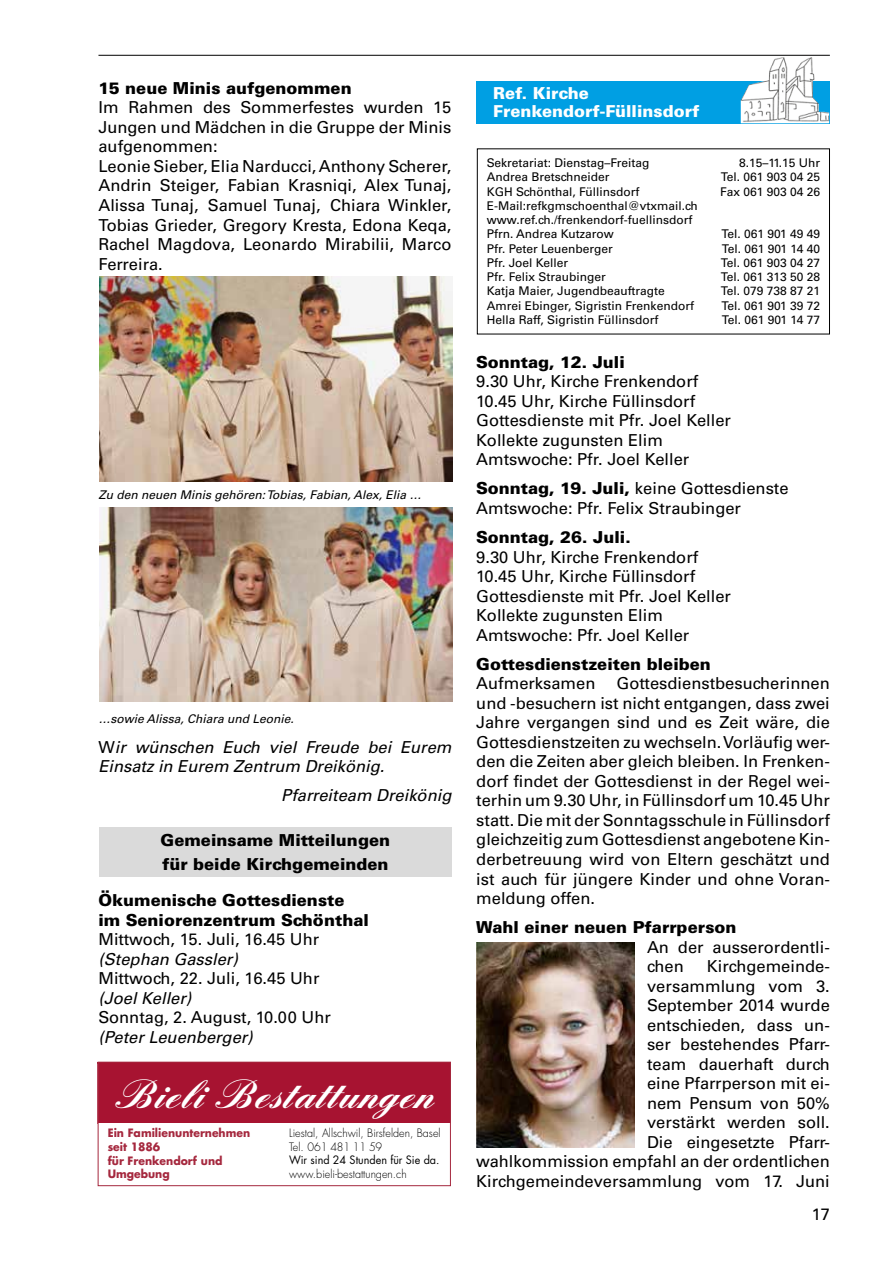
<style>
.page{position:relative;width:893px;height:1263px;background:#fff}
.page>*{position:absolute;margin:0;border:0;box-sizing:border-box;transform-origin:0 0}
.t1{font:700 42px "Englische Sch T";color:#fff}
.t2{font:16.5px/19.5px "Univers";color:#000}
.t3{font:900 16.5px/24px "Univers";color:#000}
.t4{font:italic 16.5px/19.5px "Univers";color:#000}
.t5{font:900 16.5px/18px "Univers";color:#fff}
.t6{font:12px/14.2px "Univers";color:#000}
.t7{font:italic 12px "Univers";color:#000}
.t8{font:300 11.25px/13.5px "Futura";color:#000;scale:.96 1}
.t9{font:700 11.25px/13.5px "Futura";color:#a5283e;scale:.96 1}
.t10{font:11.25px "Futura";color:#000;scale:.96 1}
.t11{font:300 10.8px/13.4px "Futura";color:#000}
.t12{font:700 10.8px/14px "Futura";color:#a71331}
.t13{font:10.8px "Futura";color:#000}
.s1{font-style:normal}
.s2{font-weight:900}
</style>
<div class="page">
<hr style="left:98px;top:55px;width:732px;height:1px;background:#000">
<img style="left:99px;top:507px;width:353px;height:195px">
<img style="left:99px;top:276px;width:354px;height:206px">
<div style="left:99px;top:827px;width:353px;height:49px;background:#dadada"></div>
<div style="left:476px;top:81px;width:354px;height:42px;background:#009fe3"></div>
<img style="left:741px;top:57px;width:88px;height:66px">
<div style="left:477px;top:148px;width:353px;height:186px;border:1px solid #000"></div>
<img style="left:477px;top:942px;width:157px;height:205px">
<div style="left:98px;top:1062px;width:353px;height:61px;background:#a71331"></div>
<div style="left:98px;top:1062px;width:353px;height:124px;border:1px solid #a5283e"></div>
<p class="t3" style="left:98px;top:76px;width:255px">15 neue Minis aufgenommen</p>
<p class="t2" style="left:98px;top:98px;width:354px">Im Rahmen des Sommerfestes wurden 15<br>Jungen und Mädchen in die Gruppe der Minis aufgenommen:<br>Leonie Sieber, Elia Narducci, Anthony Scherer, Andrin Steiger, Fabian Krasniqi, Alex Tunaj, Alissa Tunaj, Samuel Tunaj, Chiara Winkler, Tobias Grieder, Gregory Kresta, Edona Keqa, Rachel Magdova, Leonardo Mirabilii, Marco Ferreira.</p>
<p class="t7" style="left:98px;top:488px;width:325px">Zu den neuen Minis gehören: Tobias, Fabian, Alex, Elia …</p>
<p class="t7" style="left:98px;top:712px;width:197px">…sowie Alissa, Chiara und Leonie.</p>
<p class="t4" style="left:98px;top:737px;width:354px"><span class="s1">W</span>ir wünschen Euch viel Freude bei Eurem<br>Einsatz in Eurem Zentrum Dreikönig.</p>
<p class="t4" style="left:281px;top:786px;width:172px">Pfarreiteam Dreikönig</p>
<p class="t3" style="left:161px;top:828px;width:231px">Gemeinsame Mitteilungen für beide Kirchgemeinden</p>
<p class="t3" style="left:98px;top:890px;width:272px;line-height:19.5px">Ökumenische Gottesdienste im Seniorenzentrum Schönthal</p>
<p class="t2" style="left:98px;top:930px;width:222px">Mittwoch, 15. Juli, 16.45 Uhr</p>
<p class="t4" style="left:98px;top:949px;width:141px">(Stephan Gassler)</p>
<p class="t2" style="left:98px;top:969px;width:223px">Mittwoch, 22. Juli, 16.45 Uhr</p>
<p class="t4" style="left:98px;top:988px;width:94px">(Joel Keller)</p>
<p class="t2" style="left:98px;top:1008px;width:234px">Sonntag, 2. August, 10.00 Uhr</p>
<p class="t4" style="left:98px;top:1027px;width:156px">(Peter Leuenberger)</p>
<h1 class="t1" style="left:114px;top:1071px;width:321px">Bieli Bestattungen</h1>
<p class="t11" style="left:283px;top:1127px;width:152px">Allschwil, Liestal, Birsfelden, Basel<br>Tel. 061 481 11 59</p>
<p class="t13" style="left:283px;top:1153px;width:146px">Wir sind 24 Stunden für Sie da.</p>
<p class="t11" style="left:283px;top:1167px;width:121px">www.bieli-bestattungen.ch</p>
<p class="t9" style="left:108px;top:1126px;width:150px">Ein Familienunternehmen seit 1886<br>für Frenkendorf und<br>Umgebung</p>
<p class="t8" style="left:289px;top:1127px;width:159px">Liestal, Allschwil, Birsfelden, Basel<br>Tel. 061 481 11 59</p>
<p class="t12" style="left:115px;top:1126px;width:144px">Ein Familienunternehmen seit 1886</p>
<p class="t10" style="left:289px;top:1153px;width:158px">Wir sind 24 Stunden für Sie da.</p>
<p class="t8" style="left:289px;top:1167px;width:124px">www.bieli-bestattungen.ch</p>
<p class="t5" style="left:493px;top:84px;width:208px">Ref. Kirche<br>Frenkendorf-Füllinsdorf</p>
<p class="t6" style="left:487px;top:156px;width:164px">Sekretariat: Dienstag–Freitag</p>
<p class="t6" style="left:739px;top:156px;width:82px">8.15–11.15 Uhr</p>
<p class="t6" style="left:487px;top:170px;width:124px">Andrea Bretschneider</p>
<p class="t6" style="left:721px;top:170px;width:101px">Tel. 061 903 04 25</p>
<p class="t6" style="left:487px;top:184px;width:154px">KGH Schönthal, Füllinsdorf</p>
<p class="t6" style="left:720px;top:184px;width:101px">Fax 061 903 04 26</p>
<p class="t6" style="left:487px;top:199px;width:213px">E-Mail:refkgmschoenthal@vtxmail.ch www.ref.ch./frenkendorf-fuellinsdorf<br>Pfrn. Andrea Kutzarow</p>
<p class="t6" style="left:721px;top:227px;width:100px">Tel. 061 901 49 49</p>
<p class="t6" style="left:487px;top:241px;width:128px">Pfr. Peter Leuenberger</p>
<p class="t6" style="left:722px;top:241px;width:100px">Tel. 061 901 14 40</p>
<p class="t6" style="left:487px;top:256px;width:83px">Pfr. Joel Keller</p>
<p class="t6" style="left:721px;top:256px;width:101px">Tel. 061 903 04 27</p>
<p class="t6" style="left:487px;top:270px;width:121px">Pfr. Felix Straubinger</p>
<p class="t6" style="left:721px;top:270px;width:101px">Tel. 061 313 50 28</p>
<p class="t6" style="left:487px;top:284px;width:180px">Katja Maier, Jugendbeauftragte</p>
<p class="t6" style="left:721px;top:284px;width:101px">Tel. 079 738 87 21</p>
<p class="t6" style="left:487px;top:298px;width:209px">Amrei Ebinger, Sigristin Frenkendorf</p>
<p class="t6" style="left:721px;top:298px;width:100px">Tel. 061 901 39 72</p>
<p class="t6" style="left:487px;top:313px;width:173px">Hella Raff, Sigristin Füllinsdorf</p>
<p class="t6" style="left:722px;top:313px;width:100px">Tel. 061 901 14 77</p>
<p class="t3" style="left:476px;top:349px;width:150px">Sonntag, 12. Juli</p>
<p class="t2" style="left:476px;top:372px;width:256px">9.30 Uhr, Kirche Frenkendorf<br>10.45 Uhr, Kirche Füllinsdorf<br>Gottesdienste mit Pfr. Joel Keller<br>Kollekte zugunsten Elim<br>Amtswoche: Pfr. Joel Keller</p>
<p class="t2" style="left:476px;top:479px;width:314px"><span class="s2">Sonntag, 19. Juli,</span> keine Gottesdienste<br>Amtswoche: Pfr. Felix Straubinger</p>
<p class="t3" style="left:476px;top:525px;width:156px">Sonntag, 26. Juli.</p>
<p class="t2" style="left:476px;top:547px;width:256px">9.30 Uhr, Kirche Frenkendorf<br>10.45 Uhr, Kirche Füllinsdorf<br>Gottesdienste mit Pfr. Joel Keller<br>Kollekte zugunsten Elim<br>Amtswoche: Pfr. Joel Keller</p>
<p class="t3" style="left:476px;top:652px;width:236px">Gottesdienstzeiten bleiben</p>
<p class="t2" style="left:476px;top:674px;width:121px">Aufmerksamen</p>
<p class="t2" style="left:476px;top:674px;width:355px;text-align:justify;text-indent:140px">Gottesdienstbesucherinnen und -besuchern ist nicht entgangen, dass zwei Jahre vergangen sind und es Zeit wäre, die Gottesdienstzeiten zu wechseln. Vorläufig wer&shy;den die Zeiten aber gleich bleiben. In Frenken&shy;dorf findet der Gottesdienst in der Regel wei&shy;terhin um 9.30 Uhr, in Füllinsdorf um 10.45 Uhr statt. Die mit der Sonntagsschule in Füllinsdorf gleichzeitig zum Gottesdienst angebotene Kin&shy;derbetreuung wird von Eltern geschätzt und ist auch für jüngere Kinder und ohne Voran&shy;meldung offen.</p>
<p class="t3" style="left:476px;top:915px;width:262px">Wahl einer neuen Pfarrperson</p>
<p class="t2" style="left:647px;top:937px;width:184px">An der ausserordentli&shy;chen</p>
<p class="t2" style="left:476px;top:957px;width:355px;text-align:right">Kirchgemeinde-<br>versammlung vom 3.<br>September 2014 wurde<br>entschieden, dass un-<br>ser bestehendes Pfarr-<br>team dauerhaft durch<br>eine Pfarrperson mit ei-<br>nem Pensum von 50%<br>verstärkt werden soll.<br>Die eingesetzte Pfarr-<br>wahlkommission empfahl an der ordentlichen<br>Kirchgemeindeversammlung vom 17. Juni</p>
<p class="t2" style="left:812px;top:1205px;width:20px">17</p>
</div>
